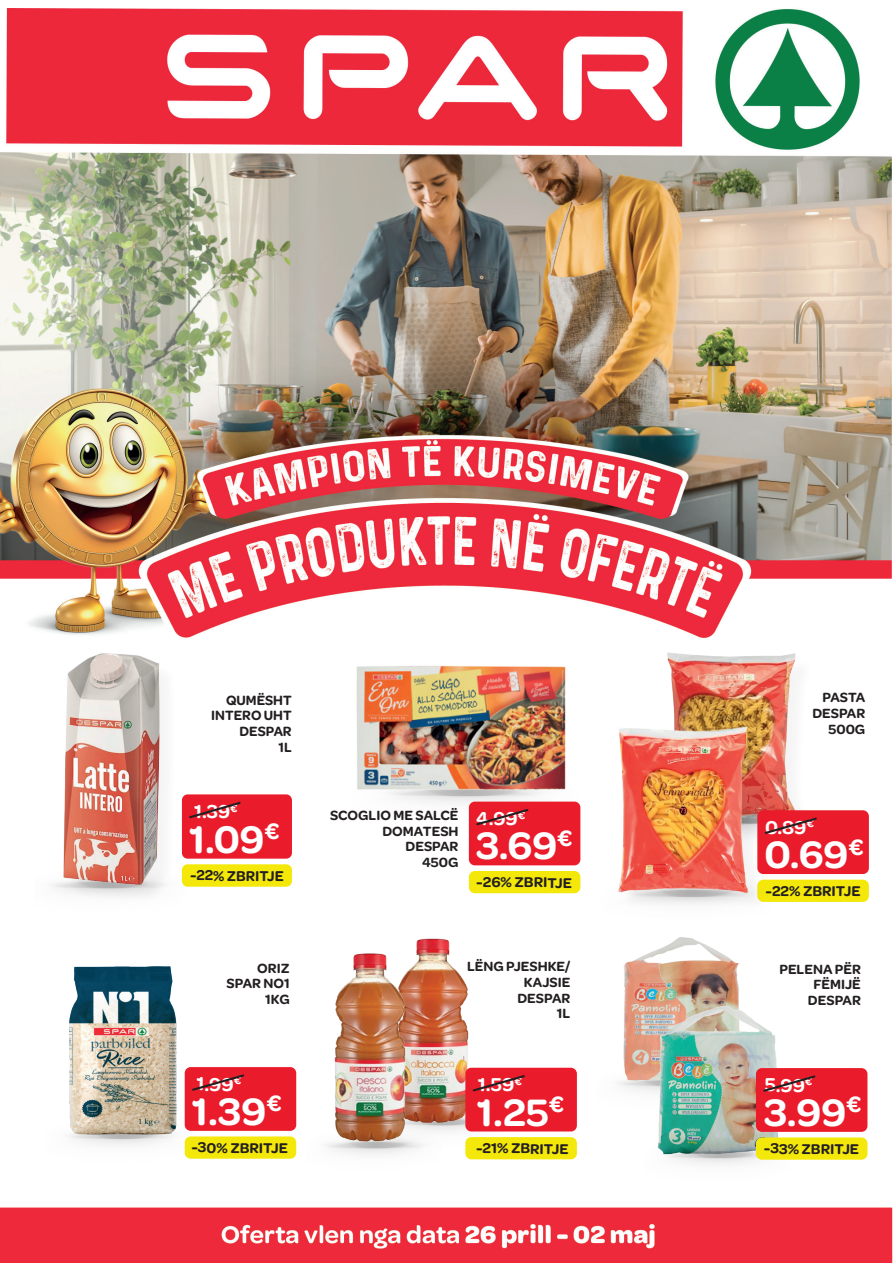
<style>
.page{position:relative;width:893px;height:1263px;background:#fff}
.page>*{position:absolute;margin:0;border:0;box-sizing:border-box;transform-origin:0 0}
.t1{font:600 41.1px "Omnes";color:#fff}
.t2{font:600 40.8px "Omnes";color:#fff}
.t3{font:600 20.1px "Omnes";color:#fff}
.t4{font:600 19.95px "Omnes";letter-spacing:-.01em;color:#fff}
.t5{font:600 15.3px "Omnes";color:#231f20}
.t6{font:600 15.15px "Omnes";letter-spacing:-.01em;color:#231f20}
.t7{font:600 14.4px/15.9px "Omnes";color:#231f20;text-align:right}
.t8{font:600 14.25px/15.8px "Omnes";color:#231f20;text-align:right}
</style>
<div class="page">
<img style="left:0;top:8px;width:893px;height:1255px">
<img style="left:34px;top:863px;width:155px;height:50px">
<div style="left:182px;top:864px;width:110px;height:23px;background:#f4e80a;border-radius:6px"></div>
<div style="left:182px;top:794px;width:110px;height:65px;background:#ea1c2b;border-radius:6px"></div>
<svg style="left:189px;top:802px;width:52px;height:16px"></svg>
<div style="left:67px;top:656px;width:112px;height:249px;background:#fcfcfc"></div>
<img style="left:53px;top:649px;width:116px;height:244px">
<img style="left:336px;top:762px;width:244px;height:56px">
<div style="left:469px;top:871px;width:111px;height:22px;background:#f4e80a;border-radius:6px"></div>
<div style="left:469px;top:802px;width:111px;height:63px;background:#ea1c2b;border-radius:6px"></div>
<svg style="left:476px;top:809px;width:53px;height:16px"></svg>
<img style="left:352px;top:660px;width:218px;height:137px">
<div style="left:666px;top:655px;width:152px;height:190px;background:#fff"></div>
<img style="left:656px;top:646px;width:149px;height:146px">
<img style="left:767px;top:792px;width:53px;height:18px">
<img style="left:590px;top:864px;width:190px;height:53px">
<div style="left:757px;top:880px;width:112px;height:22px;background:#f4e80a;border-radius:6px"></div>
<div style="left:757px;top:810px;width:112px;height:64px;background:#ea1c2b;border-radius:6px"></div>
<svg style="left:767px;top:817px;width:50px;height:17px"></svg>
<img style="left:47px;top:1091px;width:147px;height:72px">
<div style="left:185px;top:1136px;width:111px;height:23px;background:#f4e80a;border-radius:6px"></div>
<div style="left:185px;top:1067px;width:111px;height:64px;background:#ea1c2b;border-radius:6px"></div>
<svg style="left:192px;top:1074px;width:52px;height:17px"></svg>
<img style="left:54px;top:948px;width:136px;height:203px">
<div style="left:621px;top:730px;width:146px;height:182px;background:#231f20;opacity:.05"></div>
<img style="left:609px;top:718px;width:144px;height:187px">
<img style="left:442px;top:1127px;width:68px;height:21px">
<img style="left:388px;top:926px;width:83px;height:201px">
<img style="left:306px;top:1103px;width:136px;height:68px">
<div style="left:465px;top:1137px;width:112px;height:22px;background:#f4e80a;border-radius:6px"></div>
<div style="left:465px;top:1068px;width:112px;height:63px;background:#ea1c2b;border-radius:6px"></div>
<svg style="left:472px;top:1075px;width:53px;height:17px"></svg>
<img style="left:325px;top:940px;width:83px;height:219px">
<img style="left:596px;top:1056px;width:61px;height:54px">
<img style="left:613px;top:933px;width:130px;height:152px">
<img style="left:657px;top:1006px;width:122px;height:122px">
<img style="left:645px;top:1128px;width:147px;height:54px">
<div style="left:756px;top:1137px;width:111px;height:23px;background:#f4e80a;border-radius:6px"></div>
<div style="left:756px;top:1068px;width:111px;height:64px;background:#ea1c2b;border-radius:6px"></div>
<svg style="left:763px;top:1075px;width:53px;height:17px"></svg>
<p class="t7" style="left:211px;top:691px;width:82px">QUMËSHT<br>INTERO UHT<br>DESPAR<br>1L</p>
<p class="t8" style="left:812px;top:689px;width:54px">PASTA<br>DESPAR<br>500G</p>
<h3 class="t3" style="left:195px;top:797px;width:45px;rotate:1deg">1.39<sup>€</sup></h3>
<p class="t8" style="left:330px;top:806px;width:130px">SCOGLIO ME SALCË<br>DOMATESH<br>DESPAR<br>450G</p>
<h1 class="t1" style="left:189px;top:810px;width:92px">1.09<sup>€</sup></h1>
<p class="t5" style="left:190px;top:864px;width:95px;rotate:1deg">-22% ZBRITJE</p>
<h3 class="t4" style="left:476px;top:804px;width:51px">4.99<sup>€</sup></h3>
<h2 class="t2" style="left:476px;top:817px;width:98px">3.69<sup>€</sup></h2>
<p class="t6" style="left:476px;top:871px;width:97px">-26% ZBRITJE</p>
<h3 class="t4" style="left:765px;top:813px;width:50px">0.89<sup>€</sup></h3>
<h2 class="t2" style="left:764px;top:825px;width:101px">0.69<sup>€</sup></h2>
<p class="t6" style="left:765px;top:880px;width:97px">-22% ZBRITJE</p>
<p class="t8" style="left:227px;top:959px;width:65px">ORIZ<br>SPAR NO1<br>1KG</p>
<p class="t8" style="left:467px;top:958px;width:105px">LËNG PJESHKE/<br>KAJSIE<br>DESPAR<br>1L</p>
<p class="t8" style="left:779px;top:960px;width:83px">PELENA PËR<br>FËMIJË<br>DESPAR</p>
<h3 class="t4" style="left:197px;top:1070px;width:46px">1.99<sup>€</sup></h3>
<h3 class="t4" style="left:478px;top:1070px;width:45px">1.59<sup>€</sup></h3>
<h3 class="t4" style="left:765px;top:1071px;width:49px">5.99<sup>€</sup></h3>
<h2 class="t2" style="left:192px;top:1082px;width:91px">1.39<sup>€</sup></h2>
<h2 class="t2" style="left:477px;top:1083px;width:89px">1.25<sup>€</sup></h2>
<h2 class="t2" style="left:764px;top:1083px;width:99px">3.99<sup>€</sup></h2>
<p class="t6" style="left:191px;top:1137px;width:98px">-30% ZBRITJE</p>
<p class="t6" style="left:476px;top:1137px;width:94px">-21% ZBRITJE</p>
<p class="t6" style="left:764px;top:1138px;width:97px">-33% ZBRITJE</p>
</div>
